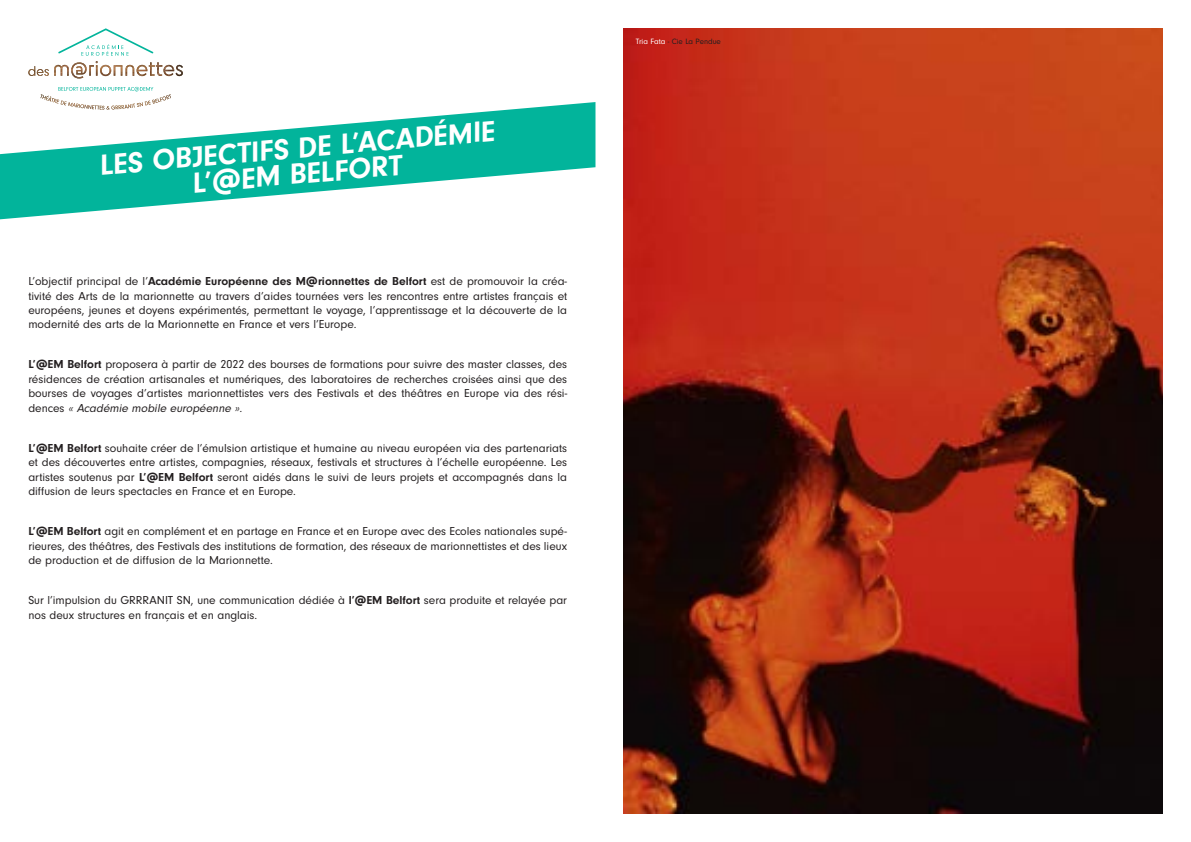
<style>
.page{position:relative;width:1191px;height:842px;background:#fff}
.page>*{position:absolute;margin:0;border:0;box-sizing:border-box;transform-origin:0 0}
.t1{font:700 30px/26px "Neuzeit Gro";color:#fff;text-align:center}
.t2{font:12px/14.4px "Neuzeit Gro";color:#231f20;text-align:justify}
.t3{font:8px "Neuzeit Gro";color:#231f20}
.s1{font-weight:700}
.s2{font-style:italic}
.s3{color:#fff}
</style>
<div class="page">
<svg style="left:58px;top:87px;width:96px;height:5px"></svg>
<img style="left:41px;top:94px;width:130px;height:8px">
<svg style="left:58px;top:28px;width:96px;height:28px"></svg>
<img style="left:28px;top:61px;width:155px;height:18px">
<svg style="left:0;top:102px;width:595px;height:117px;fill:#02b49b"></svg>
<img style="left:624px;top:28px;width:538px;height:786px">
<h1 class="t1" style="left:98px;top:152px;width:398px;rotate:-5deg">LES OBJECTIFS DE L’ACADÉMIE<br>L’@EM BELFORT</h1>
<p class="t2" style="left:28px;top:274px;width:540px">L’objectif principal de l’<span class="s1">Académie Européenne des M@rionnettes de Belfort</span> est de promouvoir la créa&shy;tivité des Arts de la marionnette au travers d’aides tournées vers les rencontres entre artistes français et européens, jeunes et doyens expérimentés, permettant le voyage, l’apprentissage et la découverte de la modernité des arts de la Marionnette en France et vers l’Europe.</p>
<p class="t2" style="left:28px;top:358px;width:540px"><span class="s1">L’@EM Belfort</span> proposera à partir de 2022 des bourses de formations pour suivre des master classes, des résidences de création artisanales et numériques, des laboratoires de recherches croisées ainsi que des bourses de voyages d’artistes marionnettistes vers des Festivals et des théâtres en Europe via des rési&shy;d e n ce s <span class="s2">« Académie mobile européenne ».</span></p>
<p class="t2" style="left:28px;top:441px;width:540px"><span class="s1">L’@EM Belfort</span> souhaite créer de l’émulsion artistique et humaine au niveau européen via des partenariats et des découvertes entre artistes, compagnies, réseaux, festivals et structures à l’échelle européenne. Les artistes soutenus par <span class="s1">L’@EM Belfort</span> seront aidés dans le suivi de leurs projets et accompagnés dans la diffusion de leurs spectacles en France et en Europe.</p>
<p class="t2" style="left:28px;top:524px;width:540px"><span class="s1">L’@EM Belfort</span> agit en complément et en partage en France et en Europe avec des Ecoles nationales supé&shy;rieures, des théâtres, des Festivals des institutions de formation, des réseaux de marionnettistes et des lieux de production et de diffusion de la Marionnette.</p>
<p class="t2" style="left:28px;top:593px;width:540px">Sur l’impulsion du GRRRANIT SN, une communication dédiée à <span class="s1">l’@EM Belfort</span> sera produite et relayée par nos deux structures en français et en anglais.</p>
<p class="t3" style="left:636px;top:37px;width:87px"><span class="s3">Tria Fata</span> - Cie La Pendue</p>
</div>
